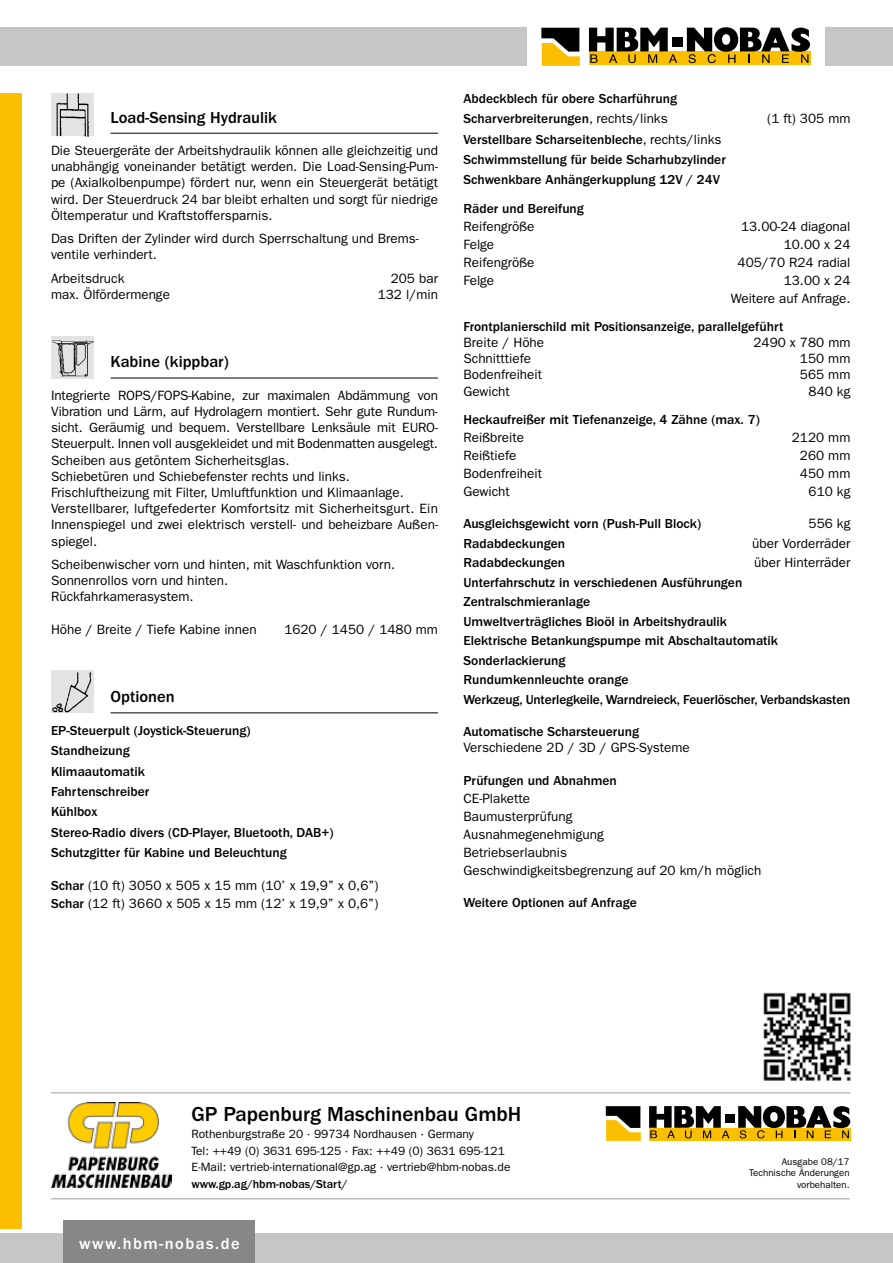
<style>
.page{position:relative;width:893px;height:1263px;background:#fff}
.page>*{position:absolute;margin:0;border:0;box-sizing:border-box;transform-origin:0 0}
.t1{font:500 21px "ITC Franklin Gothic Std";color:#000}
.t2{font:500 16.5px "ITC Franklin Gothic Std";color:#000}
.t3{font:500 16.5px "ITC Franklin Gothic Std";letter-spacing:.09em;color:#fff}
.t4{font:13.5px/16.2px "ITC Franklin Gothic Std";color:#000}
.t5{font:500 13.5px/20.4px "ITC Franklin Gothic Std";color:#000}
.t6{font:12px/16.5px "ITC Franklin Gothic Std";color:#000}
.t7{font:500 12px "ITC Franklin Gothic Std";color:#000}
.t8{font:9.75px/11.7px "ITC Franklin Gothic Std";color:#000;text-align:right}
.s1{font-weight:500}
.s2{font-weight:400}
</style>
<div class="page">
<div style="left:0;top:94px;width:21px;height:1135px;background:#fcbf00"></div>
<div style="left:0;top:1233px;width:893px;height:30px;background:#c6c6c6"></div>
<div style="left:64px;top:1220px;width:191px;height:43px;background:#878787"></div>
<div style="left:0;top:28px;width:893px;height:38px;background:#c6c6c6"></div>
<div style="left:527px;top:0;width:298px;height:76px;background:#fff"></div>
<div style="left:589px;top:52px;width:221px;height:13px;background:#fcbf00"></div>
<svg style="left:541px;top:28px;width:39px;height:38px"></svg>
<svg style="left:589px;top:28px;width:88px;height:35px"></svg>
<svg style="left:687px;top:27px;width:123px;height:36px"></svg>
<div style="left:672px;top:37px;width:11px;height:9px;background:#000"></div>
<hr style="left:111px;top:133px;width:327px;height:1px;background:#000">
<hr style="left:111px;top:378px;width:327px;height:1px;background:#000">
<hr style="left:111px;top:712px;width:327px;height:1px;background:#000">
<div style="left:51px;top:94px;width:43px;height:42px;background:#e3e3e3"></div>
<img style="left:56px;top:94px;width:33px;height:42px">
<img style="left:51px;top:336px;width:43px;height:42px">
<img style="left:51px;top:671px;width:43px;height:42px">
<img style="left:763px;top:992px;width:88px;height:89px">
<svg style="left:649px;top:1128px;width:201px;height:12px"></svg>
<svg style="left:606px;top:1106px;width:35px;height:35px"></svg>
<svg style="left:649px;top:1106px;width:80px;height:32px"></svg>
<svg style="left:738px;top:1106px;width:112px;height:32px"></svg>
<div style="left:725px;top:1115px;width:10px;height:8px;background:#000"></div>
<hr style="left:51px;top:1092px;width:799px;height:1px;background:#9d9d9c">
<hr style="left:51px;top:1198px;width:799px;height:1px;background:#9d9d9c">
<img style="left:51px;top:1103px;width:120px;height:85px">
<p class="t2" style="left:111px;top:108px;width:168px">Load-Sensing Hydraulik</p>
<p class="t4" style="left:51px;top:142px;width:388px;text-align:justify">Die Steuergeräte der Arbeitshydraulik können alle gleichzeitig und unabhängig voneinander betätigt werden. Die Load-Sensing-Pum&shy;pe (Axialkolbenpumpe) fördert nur, wenn ein Steuergerät betätigt wird. Der Steuerdruck 24 bar bleibt erhalten und sorgt für niedrige Öltemperatur und Kraftstoffersparnis.</p>
<p class="t4" style="left:51px;top:231px;width:369px">Das Driften der Zylinder wird durch Sperrschaltung und Brems&shy;ventile verhindert.</p>
<p class="t4" style="left:51px;top:270px;width:75px">Arbeitsdruck</p>
<p class="t4" style="left:391px;top:270px;width:49px">205 bar</p>
<p class="t4" style="left:51px;top:286px;width:121px">max. Ölfördermenge</p>
<p class="t4" style="left:378px;top:286px;width:62px">132 l/min</p>
<p class="t2" style="left:111px;top:353px;width:120px">Kabine (kippbar)</p>
<p class="t4" style="left:51px;top:387px;width:388px">Integrierte ROPS/FOPS-Kabine, zur maximalen Abdämmung von Vibration und Lärm, auf Hydrolagern montiert. Sehr gute Rundum&shy;sicht. Geräumig und bequem. Verstellbare Lenksäule mit EURO-Steuerpult. Innen voll ausgekleidet und mit Bodenmatten ausgelegt.<br>Scheiben aus getöntem Sicherheitsglas.<br>Schiebetüren und Schiebefenster rechts und links.<br>Frischluftheizung mit Filter, Umluftfunktion und Klimaanlage.<br>Verstellbarer, luftgefederter Komfortsitz mit Sicherheitsgurt. Ein Innenspiegel und zwei elektrisch verstell- und beheizbare Außen&shy;spiegel.</p>
<p class="t4" style="left:51px;top:556px;width:346px">Scheibenwischer vorn und hinten, mit Waschfunktion vorn.<br>Sonnenrollos vorn und hinten.<br>Rückfahrkamerasystem.</p>
<p class="t4" style="left:51px;top:621px;width:207px">Höhe / Breite / Tiefe Kabine innen</p>
<p class="t4" style="left:284px;top:621px;width:155px">1620 / 1450 / 1480 mm</p>
<p class="t2" style="left:111px;top:688px;width:66px">Optionen</p>
<p class="t5" style="left:51px;top:720px;width:284px">EP-Steuerpult (Joystick-Steuerung)<br>Standheizung<br>Klimaautomatik<br>Fahrtenschreiber<br>Kühlbox<br>Stereo-Radio divers (CD-Player, Bluetooth, DAB+)<br>Schutzgitter für Kabine und Beleuchtung</p>
<p class="t4" style="left:51px;top:876px;width:329px;line-height:18px"><span class="s1">Schar</span> (10 ft) 3050 x 505 x 15 mm (10’ x 19,9’’ x 0,6’’)<br><span class="s1">Schar</span> (12 ft) 3660 x 505 x 15 mm (12’ x 19,9’’ x 0,6’’)</p>
<p class="t5" style="left:463px;top:88px;width:215px">Abdeckblech für obere Scharführung<br>Scharverbreiterungen<span class="s2">, rechts/links</span></p>
<p class="t4" style="left:767px;top:111px;width:85px">(1 ft) 305 mm</p>
<p class="t5" style="left:463px;top:129px;width:264px">Verstellbare Scharseitenbleche<span class="s2">, rechts/links<br></span>Schwimmstellung für beide Scharhubzylinder<br>Schwenkbare Anhängerkupplung 12V / 24V</p>
<p class="t5" style="left:463px;top:198px;width:122px">Räder und Bereifung</p>
<p class="t4" style="left:463px;top:218px;width:73px">Reifengröße</p>
<p class="t4" style="left:741px;top:218px;width:111px">13.00-24 diagonal</p>
<p class="t4" style="left:463px;top:236px;width:32px">Felge</p>
<p class="t4" style="left:784px;top:236px;width:68px">10.00 x 24</p>
<p class="t4" style="left:463px;top:254px;width:73px">Reifengröße</p>
<p class="t4" style="left:738px;top:254px;width:114px">405/70 R24 radial</p>
<p class="t4" style="left:463px;top:272px;width:32px">Felge</p>
<p class="t4" style="left:731px;top:271px;width:121px;line-height:18px;text-align:right">13.00 x 24<br>Weitere auf Anfrage.</p>
<p class="t5" style="left:463px;top:316px;width:322px">Frontplanierschild mit Positionsanzeige, parallelgeführt</p>
<p class="t4" style="left:463px;top:334px;width:82px">Breite / Höhe</p>
<p class="t4" style="left:753px;top:334px;width:98px">2490 x 780 mm</p>
<p class="t4" style="left:463px;top:351px;width:69px">Schnitttiefe</p>
<p class="t4" style="left:800px;top:351px;width:52px">150 mm</p>
<p class="t4" style="left:463px;top:367px;width:80px">Bodenfreiheit</p>
<p class="t4" style="left:800px;top:367px;width:52px">565 mm</p>
<p class="t4" style="left:463px;top:383px;width:48px">Gewicht</p>
<p class="t4" style="left:809px;top:383px;width:43px">840 kg</p>
<p class="t5" style="left:463px;top:409px;width:298px">Heckaufreißer mit Tiefenanzeige, 4 Zähne (max. 7)</p>
<p class="t4" style="left:463px;top:429px;width:62px">Reißbreite</p>
<p class="t4" style="left:792px;top:429px;width:60px">2120 mm</p>
<p class="t4" style="left:463px;top:447px;width:54px">Reißtiefe</p>
<p class="t4" style="left:800px;top:447px;width:52px">260 mm</p>
<p class="t4" style="left:463px;top:465px;width:80px">Bodenfreiheit</p>
<p class="t4" style="left:800px;top:465px;width:52px">450 mm</p>
<p class="t4" style="left:463px;top:483px;width:48px">Gewicht</p>
<p class="t4" style="left:809px;top:483px;width:43px">610 kg</p>
<p class="t5" style="left:463px;top:514px;width:239px">Ausgleichsgewicht vorn (Push-Pull Block)</p>
<p class="t4" style="left:809px;top:516px;width:43px">556 kg</p>
<p class="t5" style="left:463px;top:533px;width:103px">Radabdeckungen</p>
<p class="t4" style="left:752px;top:535px;width:100px">über Vorderräder</p>
<p class="t5" style="left:463px;top:553px;width:103px">Radabdeckungen</p>
<p class="t4" style="left:754px;top:555px;width:98px">über Hinterräder</p>
<p class="t5" style="left:463px;top:573px;width:388px;line-height:19.5px">Unterfahrschutz in verschiedenen Ausführungen Zentralschmieranlage<br>Umweltverträgliches Bioöl in Arbeitshydraulik<br>Elektrische Betankungspumpe mit Abschaltautomatik Sonderlackierung<br>Rundumkennleuchte orange<br>Werkzeug, Unterlegkeile, Warndreieck, Feuerlöscher, Verbandskasten</p>
<p class="t5" style="left:463px;top:722px;width:177px">Automatische Scharsteuerung</p>
<p class="t4" style="left:463px;top:740px;width:228px">Verschiedene 2D / 3D / GPS-Systeme</p>
<p class="t5" style="left:463px;top:770px;width:155px">Prüfungen und Abnahmen</p>
<p class="t4" style="left:463px;top:789px;width:299px;line-height:18px">CE-Plakette<br>Baumusterprüfung<br>Ausnahmegenehmigung<br>Betriebserlaubnis<br>Geschwindigkeitsbegrenzung auf 20 km/h möglich</p>
<p class="t5" style="left:463px;top:893px;width:175px">Weitere Optionen auf Anfrage</p>
<h1 class="t1" style="left:191px;top:1102px;width:332px">GP Papenburg Maschinenbau GmbH</h1>
<p class="t6" style="left:191px;top:1126px;width:321px">Rothenburgstraße 20 · 99734 Nordhausen · Germany<br>Tel: ++49 (0) 3631 695-125 · Fax: ++49 (0) 3631 695-121<br>E-Mail: vertrieb-international@gp.ag · vertrieb@hbm-nobas.de</p>
<p class="t7" style="left:191px;top:1177px;width:158px">www.gp.ag/hbm-nobas/Start/</p>
<p class="t3" style="left:79px;top:1234px;width:162px">www.hbm-nobas.de</p>
<p class="t8" style="left:749px;top:1155px;width:102px">Ausgabe 08/17<br>Technische Änderungen vorbehalten.</p>
</div>
